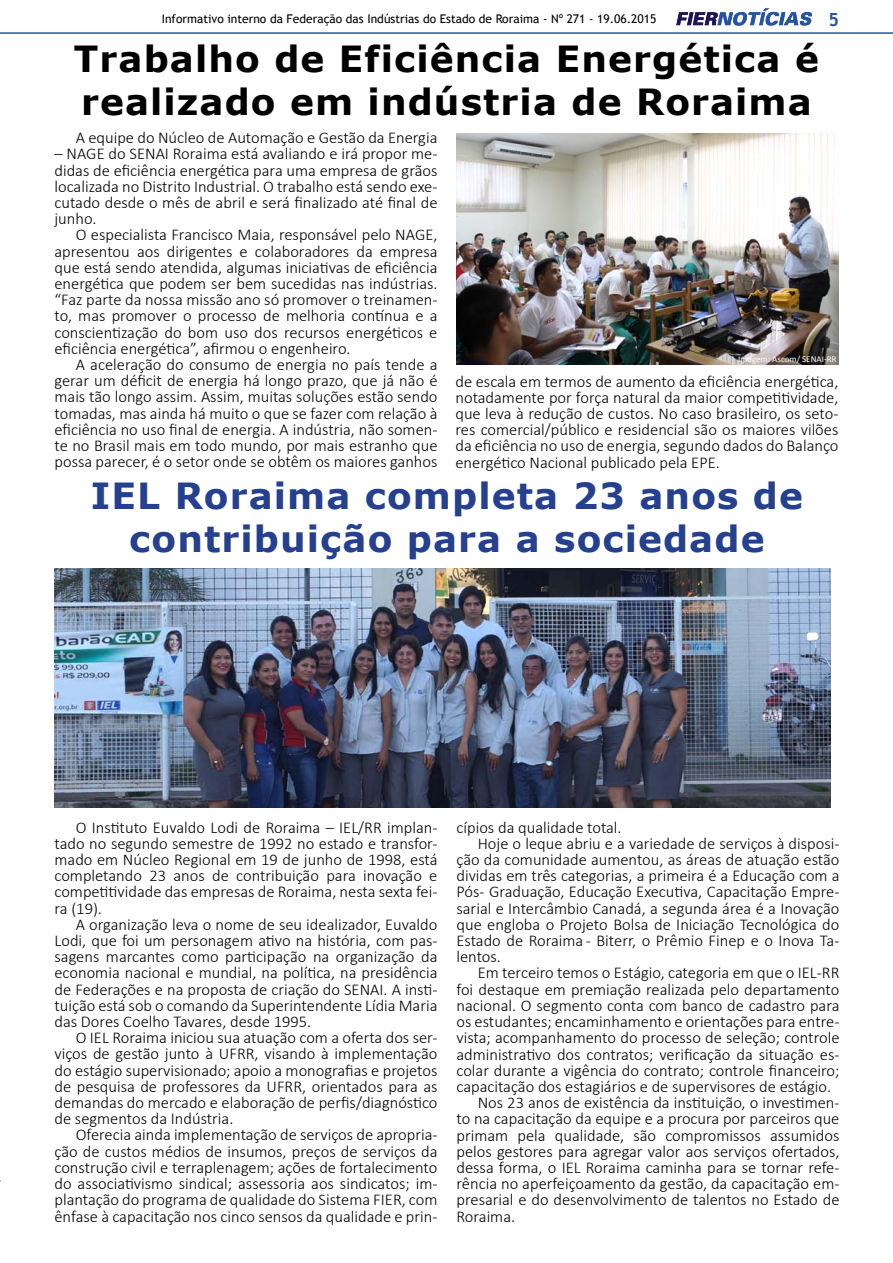
<style>
.page{position:relative;width:893px;height:1263px;background:#fff}
.page>*{position:absolute;margin:0;border:0;box-sizing:border-box;transform-origin:0 0}
.t1{font:700 36px/43.5px "Verdana";letter-spacing:.03em;color:#000}
.t2{font:700 36px/43.5px "Verdana";letter-spacing:.03em;color:#25408f;text-align:center}
.t3{font:700 18px "Trebuchet MS";color:#2654a5}
.t4{font:300 16.5px/16.2px "Calibri";color:#000;text-align:justify}
.t5{font:12px "Trebuchet MS";color:#000}
.t6{font:9px "Calibri";color:#fff}
</style>
<div class="page">
<svg style="left:676px;top:8px;width:136px;height:18px"></svg>
<hr style="left:0;top:32px;width:893px;height:2px;background:#2654a5">
<img style="left:456px;top:133px;width:382px;height:232px">
<img style="left:54px;top:569px;width:776px;height:239px">
<p class="t5" style="left:162px;top:11px;width:496px">Informativo interno da Federação das Indústrias do Estado de Roraima - Nº 271 - 19.06.2015</p>
<p class="t3" style="left:828px;top:8px;width:12px">5</p>
<h1 class="t1" style="left:74px;top:36px;width:746px">Trabalho de Eficiência Energética é realizado em indústria de Roraima</h1>
<p class="t4" style="left:76px;top:129px;width:363px">A equipe do Núcleo de Automação e Gestão da Energia</p>
<p class="t4" style="left:55px;top:146px;width:384px">– NAGE do SENAI Roraima está avaliando e irá propor me&shy;didas de eficiência energética para uma empresa de grãos localizada no Distrito Industrial. O trabalho está sendo exe&shy;cutado desde o mês de abril e será finalizado até final de junho.</p>
<p class="t4" style="left:55px;top:227px;width:384px;text-indent:21px">O especialista Francisco Maia, responsável pelo NAGE, apresentou aos dirigentes e colaboradores da empresa que está sendo atendida, algumas iniciativas de eficiência energética que podem ser bem sucedidas nas indústrias. “Faz parte da nossa missão ano só promover o treinamen&shy;to, mas promover o processo de melhoria contínua e a conscientização do bom uso dos recursos energéticos e eficiência energética”, afirmou o engenheiro.</p>
<p class="t4" style="left:55px;top:356px;width:384px;text-indent:21px">A aceleração do consumo de energia no país tende a gerar um déficit de energia há longo prazo, que já não é mais tão longo assim. Assim, muitas soluções estão sendo tomadas, mas ainda há muito o que se fazer com relação à eficiência no uso final de energia. A indústria, não somen&shy;te no Brasil mais em todo mundo, por mais estranho que possa parecer, é o setor onde se obtêm os maiores ganhos</p>
<p class="t6" style="left:738px;top:354px;width:100px">Imagem: Ascom/ SENAI-RR</p>
<p class="t4" style="left:455px;top:373px;width:384px">de escala em termos de aumento da eficiência energética, notadamente por força natural da maior competitividade, que leva à redução de custos. No caso brasileiro, os seto&shy;res comercial/público e residencial são os maiores vilões da eficiência no uso de energia, segundo dados do Balanço energético Nacional publicado pela EPE.</p>
<h1 class="t2" style="left:91px;top:473px;width:714px">IEL Roraima completa 23 anos de contribuição para a sociedade</h1>
<p class="t4" style="left:55px;top:819px;width:384px;text-indent:21px">O Instituto Euvaldo Lodi de Roraima – IEL/RR implan&shy;tado no segundo semestre de 1992 no estado e transfor&shy;mado em Núcleo Regional em 19 de junho de 1998, está completando 23 anos de contribuição para inovação e competitividade das empresas de Roraima, nesta sexta fei&shy;ra (19).</p>
<p class="t4" style="left:55px;top:916px;width:384px;text-indent:21px">A organização leva o nome de seu idealizador, Euvaldo Lodi, que foi um personagem ativo na história, com pas&shy;sagens marcantes como participação na organização da economia nacional e mundial, na política, na presidência de Federações e na proposta de criação do SENAI. A insti&shy;tuição está sob o comando da Superintendente Lídia Maria das Dores Coelho Tavares, desde 1995.</p>
<p class="t4" style="left:55px;top:1029px;width:384px;text-indent:21px">O IEL Roraima iniciou sua atuação com a oferta dos ser&shy;viços de gestão junto à UFRR, visando à implementação do estágio supervisionado; apoio a monografias e projetos de pesquisa de professores da UFRR, orientados para as demandas do mercado e elaboração de perfis/diagnóstico de segmentos da Indústria.</p>
<p class="t4" style="left:55px;top:1127px;width:384px;text-indent:21px">Oferecia ainda implementação de serviços de apropria&shy;ção de custos médios de insumos, preços de serviços da construção civil e terraplenagem; ações de fortalecimento do associativismo sindical; assessoria aos sindicatos; im&shy;plantação do programa de qualidade do Sistema FIER, com ênfase à capacitação nos cinco sensos da qualidade e prin-</p>
<p class="t4" style="left:456px;top:819px;width:167px">cípios da qualidade total.</p>
<p class="t4" style="left:478px;top:835px;width:363px">Hoje o leque abriu e a variedade de serviços à disposi-</p>
<p class="t4" style="left:456px;top:851px;width:384px">ção da comunidade aumentou, as áreas de atuação estão</p>
<p class="t4" style="left:456px;top:867px;width:384px">dividas em três categorias, a primeira é a Educação com a</p>
<p class="t4" style="left:456px;top:884px;width:384px">Pós- Graduação, Educação Executiva, Capacitação Empre-</p>
<p class="t4" style="left:456px;top:900px;width:384px">sarial e Intercâmbio Canadá, a segunda área é a Inovação</p>
<p class="t4" style="left:456px;top:916px;width:384px">que engloba o Projeto Bolsa de Iniciação Tecnológica do</p>
<p class="t4" style="left:456px;top:932px;width:384px">Estado de Roraima - Biterr, o Prêmio Finep e o Inova Ta-</p>
<p class="t4" style="left:456px;top:948px;width:46px">lentos.</p>
<p class="t4" style="left:478px;top:965px;width:363px">Em terceiro temos o Estágio, categoria em que o IEL-RR</p>
<p class="t4" style="left:456px;top:981px;width:384px">foi destaque em premiação realizada pelo departamento</p>
<p class="t4" style="left:456px;top:997px;width:384px">nacional. O segmento conta com banco de cadastro para</p>
<p class="t4" style="left:456px;top:1013px;width:384px">os estudantes; encaminhamento e orientações para entre-</p>
<p class="t4" style="left:456px;top:1029px;width:384px">vista; acompanhamento do processo de seleção; controle</p>
<p class="t4" style="left:456px;top:1046px;width:384px">administrativo dos contratos; verificação da situação es-</p>
<p class="t4" style="left:456px;top:1062px;width:384px">colar durante a vigência do contrato; controle financeiro;</p>
<p class="t4" style="left:456px;top:1078px;width:376px">capacitação dos estagiários e de supervisores de estágio.</p>
<p class="t4" style="left:478px;top:1094px;width:363px">Nos 23 anos de existência da instituição, o investimen-</p>
<p class="t4" style="left:456px;top:1110px;width:384px">to na capacitação da equipe e a procura por parceiros que</p>
<p class="t4" style="left:456px;top:1127px;width:384px">primam pela qualidade, são compromissos assumidos</p>
<p class="t4" style="left:456px;top:1143px;width:384px">pelos gestores para agregar valor aos serviços ofertados,</p>
<p class="t4" style="left:456px;top:1159px;width:384px">dessa forma, o IEL Roraima caminha para se tornar refe-</p>
<p class="t4" style="left:456px;top:1175px;width:384px">rência no aperfeiçoamento da gestão, da capacitação em-</p>
<p class="t4" style="left:456px;top:1191px;width:384px">presarial e do desenvolvimento de talentos no Estado de</p>
<p class="t4" style="left:456px;top:1208px;width:60px">Roraima.</p>
</div>
